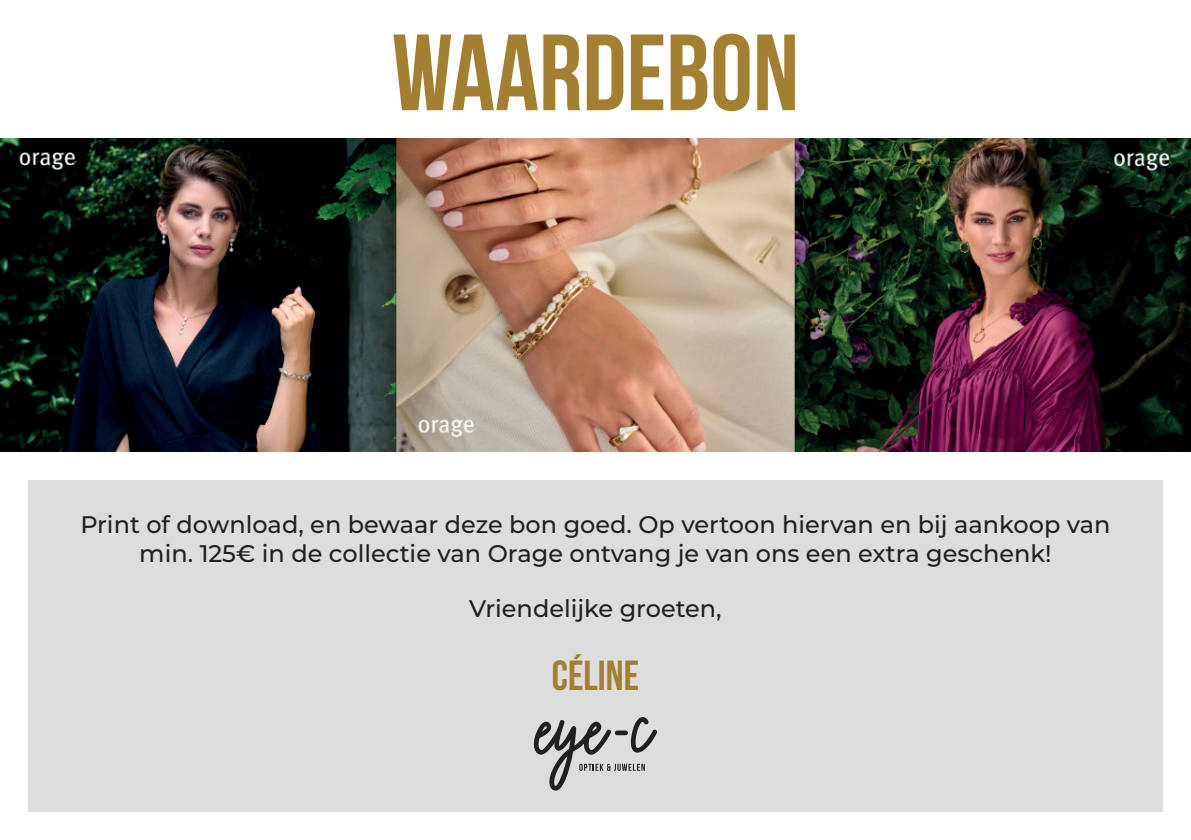
<style>
.page{position:relative;width:1191px;height:840px;background:#fff}
.page>*{position:absolute;margin:0;border:0;box-sizing:border-box;transform-origin:0 0}
.t1{font:108px "Bebas Neue";color:#a27f31}
.t2{font:42px "Bebas Neue";color:#a27f31}
.t3{font:500 24px/28.8px "Montserrat";color:#231f20;text-align:center}
</style>
<div class="page">
<img style="left:0;top:139px;width:1191px;height:312px">
<div style="left:28px;top:480px;width:1134px;height:331px;background:#dcdedd"></div>
<svg style="left:534px;top:717px;width:123px;height:73px"></svg>
<h1 class="t1" style="left:392px;top:13px;width:409px">WAARDEBON</h1>
<p class="t3" style="left:80px;top:509px;width:1031px">Print of download, en bewaar deze bon goed. Op vertoon hiervan en bij aankoop van min. 125€ in de collectie van Orage ontvang je van ons een extra geschenk!</p>
<p class="t3" style="left:469px;top:592px;width:254px">Vriendelijke groeten,</p>
<h2 class="t2" style="left:552px;top:651px;width:89px">CÉLINE</h2>
</div>
